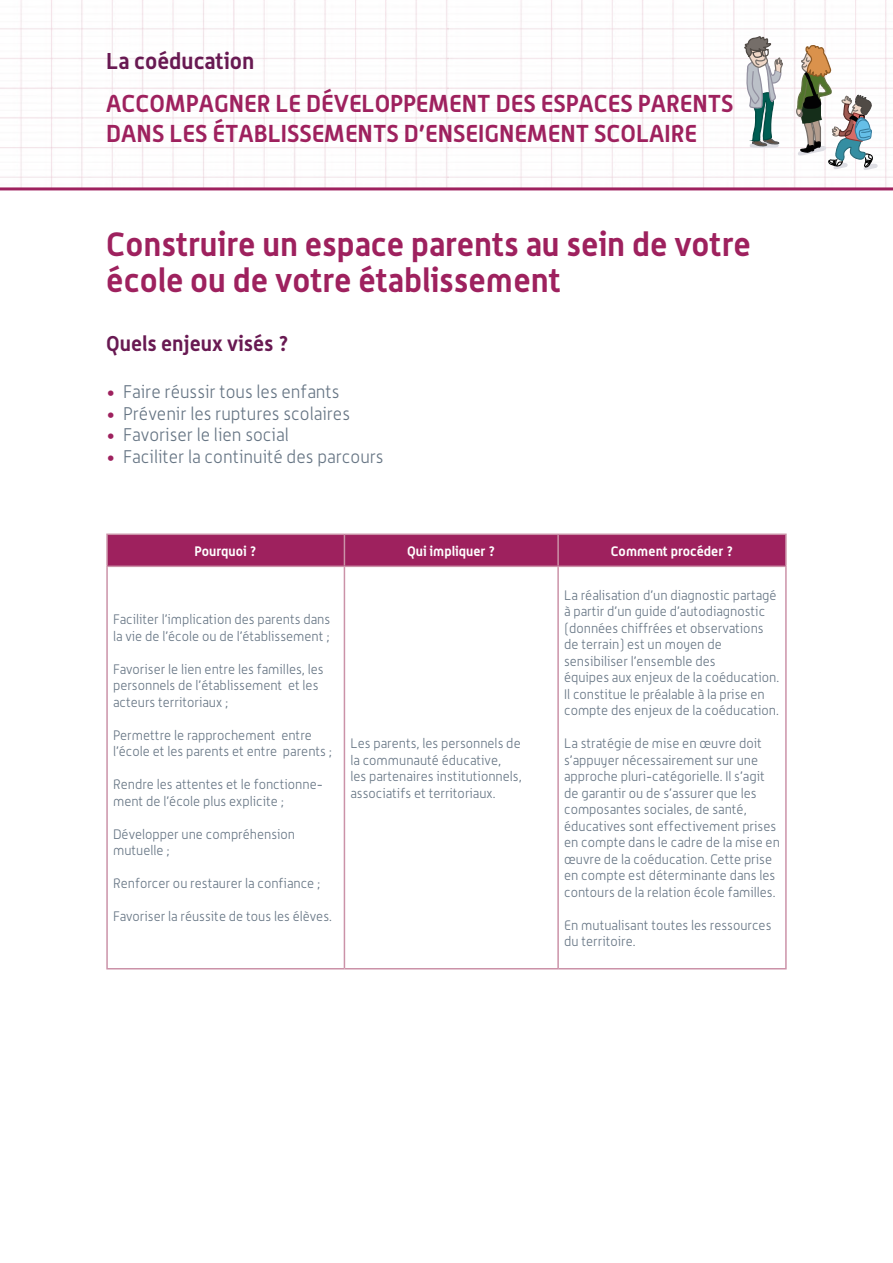
<style>
.page{position:relative;width:893px;height:1263px;background:#fff}
.page>*{position:absolute;margin:0;border:0;box-sizing:border-box;transform-origin:0 0}
.titre_1{font:700 33px/36px "Alwyn";color:#9e215e}
.t1{font:700 24px/30px "Alwyn";color:#9e215e}
.t2{font:700 22.5px "Alwyn";color:#681952}
.titre_2{font:700 21px "Alwyn";color:#681952}
.t3{font:300 18px "Alwyn";color:#667584}
.t4{font:300 13.5px/16.5px "Alwyn";color:#667584}
.t5{font:700 13.5px "Alwyn";color:#fff}
.s1{color:#9e215e}
</style>
<div class="page">
<svg style="left:0;top:0;width:893px;height:190px"></svg>
<svg style="left:744px;top:28px;width:134px;height:143px"></svg>
<div style="left:108px;top:535px;width:677px;height:31px;background:#9e215e"></div>
<hr style="left:106px;top:533px;width:238px;height:2px;background:#cb92a8">
<hr style="left:106px;top:535px;width:2px;height:31px;background:#cb92a8">
<hr style="left:344px;top:533px;width:214px;height:2px;background:#cb92a8">
<hr style="left:344px;top:535px;width:1px;height:31px;background:#cb92a8">
<hr style="left:558px;top:533px;width:229px;height:2px;background:#cb92a8">
<hr style="left:557px;top:535px;width:2px;height:31px;background:#cb92a8">
<hr style="left:785px;top:535px;width:2px;height:31px;background:#cb92a8">
<hr style="left:106px;top:566px;width:238px;height:1px;background:#cb92a8">
<hr style="left:106px;top:567px;width:2px;height:401px;background:#cb92a8">
<hr style="left:344px;top:566px;width:214px;height:1px;background:#cb92a8">
<hr style="left:344px;top:567px;width:1px;height:401px;background:#cb92a8">
<hr style="left:106px;top:968px;width:238px;height:1px;background:#cb92a8">
<hr style="left:344px;top:968px;width:214px;height:1px;background:#cb92a8">
<hr style="left:558px;top:566px;width:229px;height:1px;background:#cb92a8">
<hr style="left:557px;top:567px;width:2px;height:401px;background:#cb92a8">
<hr style="left:785px;top:567px;width:2px;height:401px;background:#cb92a8">
<hr style="left:558px;top:968px;width:229px;height:1px;background:#cb92a8">
<h3 class="t2" style="left:106px;top:47px;width:150px">La coéducation</h3>
<h2 class="t1" style="left:106px;top:88px;width:629px">ACCOMPAGNER LE DÉVELOPPEMENT DES ESPACES PARENTS<br>DANS LES ÉTABLISSEMENTS D’ENSEIGNEMENT SCOLAIRE</h2>
<p class="titre_1" style="left:106px;top:225px;width:646px">Construire un espace parents au sein de votre école ou de votre établissement</p>
<p class="titre_2" style="left:106px;top:331px;width:184px">Quels enjeux visés ?</p>
<p class="t3" style="left:106px;top:381px;width:235px"><span class="s1">•</span> Faire réussir tous les enfants</p>
<p class="t3" style="left:106px;top:403px;width:245px"><span class="s1">•</span> Prévenir les ruptures scolaires</p>
<p class="t3" style="left:106px;top:424px;width:184px"><span class="s1">•</span> Favoriser le lien social</p>
<p class="t3" style="left:106px;top:446px;width:279px"><span class="s1">•</span> Faciliter la continuité des parcours</p>
<p class="t5" style="left:195px;top:542px;width:64px">Pourquoi ?</p>
<p class="t5" style="left:407px;top:542px;width:90px">Qui impliquer ?</p>
<p class="t5" style="left:611px;top:542px;width:124px">Comment procéder ?</p>
<p class="t4" style="left:113px;top:611px;width:219px">Faciliter l’implication des parents dans la vie de l’école ou de l’établissement ;</p>
<p class="t4" style="left:113px;top:661px;width:212px">Favoriser le lien entre les familles, les personnels de l’établissement et les acteurs territoriaux ;</p>
<p class="t4" style="left:113px;top:727px;width:220px">Permettre le rapprochement entre l’école et les parents et entre parents ;</p>
<p class="t4" style="left:113px;top:776px;width:211px">Rendre les attentes et le fonctionne&shy;ment de l’école plus explicite ;</p>
<p class="t4" style="left:113px;top:826px;width:184px">Développer une compréhension mutuelle ;</p>
<p class="t4" style="left:113px;top:875px;width:209px">Renforcer ou restaurer la confiance ;</p>
<p class="t4" style="left:113px;top:908px;width:220px">Favoriser la réussite de tous les élèves.</p>
<p class="t4" style="left:350px;top:735px;width:173px">Les parents, les personnels de la communauté éducative,<br>les partenaires institutionnels, associatifs et territoriaux.</p>
<p class="t4" style="left:564px;top:586px;width:217px">La réalisation d’un diagnostic partagé à partir d’un guide d’autodiagnostic (données chiffrées et observations de terrain) est un moyen de sensibiliser l’ensemble des<br>équipes aux enjeux de la coéducation.<br>Il constitue le préalable à la prise en compte des enjeux de la coéducation.</p>
<p class="t4" style="left:564px;top:735px;width:217px">La stratégie de mise en œuvre doit s’appuyer nécessairement sur une approche pluri-catégorielle. Il s’agit de garantir ou de s’assurer que les composantes sociales, de santé, éducatives sont effectivement prises en compte dans le cadre de la mise en œuvre de la coéducation. Cette prise en compte est déterminante dans les contours de la relation école familles.</p>
<p class="t4" style="left:564px;top:916px;width:209px">En mutualisant toutes les ressources du territoire.</p>
</div>
